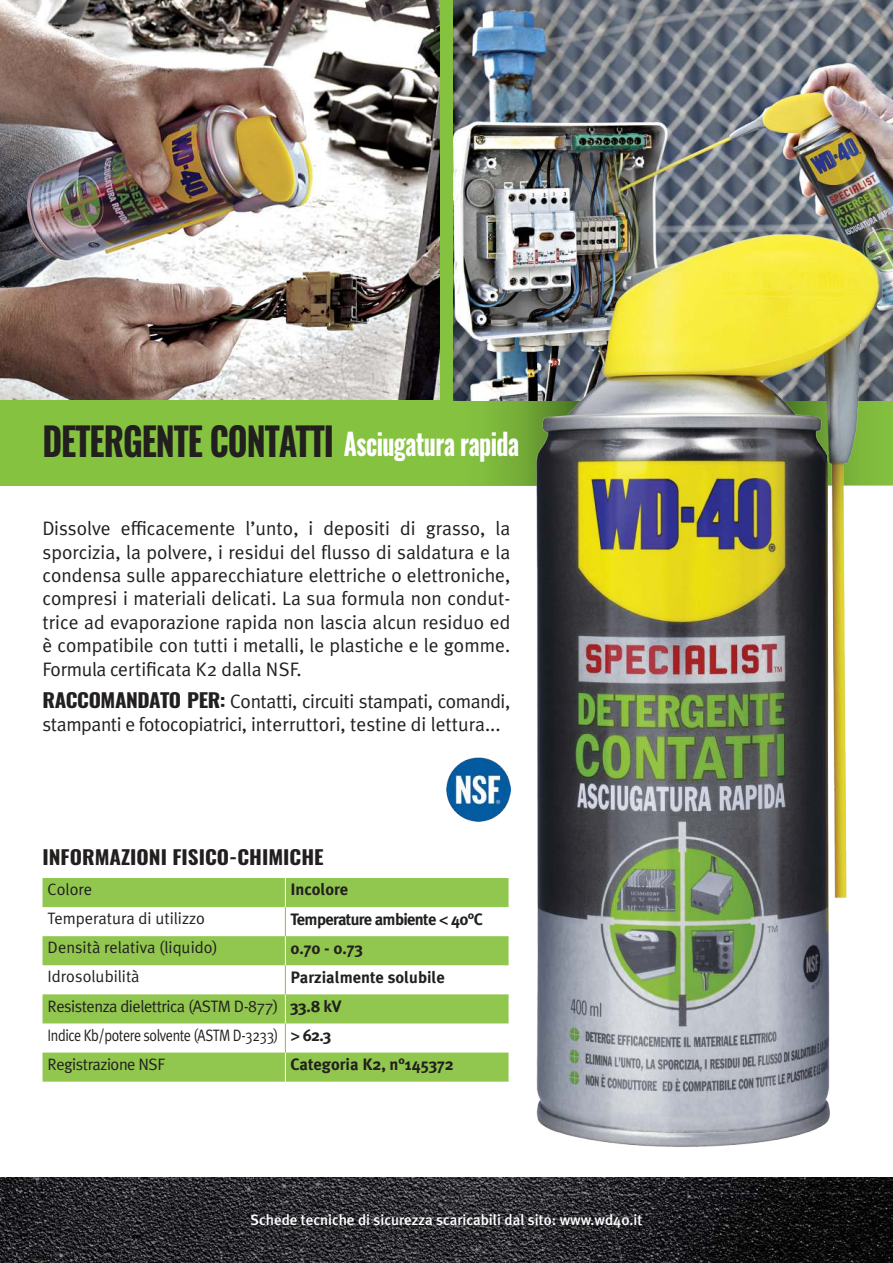
<style>
.page{position:relative;width:893px;height:1263px;background:#fff}
.page>*{position:absolute;margin:0;border:0;box-sizing:border-box;transform-origin:0 0}
.t1{font:700 39px "Oswald";letter-spacing:-.03em;color:#221f1f;scale:.87 1}
.t2{font:700 30px "Oswald";letter-spacing:-.025em;color:#fff;scale:.8 1}
.t3{font:19.5px/23.4px "Meta Plus";letter-spacing:-.005em;color:#221f1f;text-align:justify}
.t4{font:700 19.5px "Oswald";color:#221f1f;scale:1.08 1}
.t5{font:16.5px/29px "Meta Plus";letter-spacing:-.03em;color:#221f1f}
.t6{font:16.5px "Meta Plus";color:#221f1f}
.t7{font:700 16.5px "Meta Plus";letter-spacing:-.01em;color:#221f1f}
.t8{font:700 16.5px "Meta Plus";letter-spacing:-.04em;color:#221f1f}
.t9{font:500 15px "Meta Plus";color:#fff}
.s1{font-family:"Oswald";font-weight:700}
.s2{font-family:"Myriad Hebrew"}
.s3{font-weight:700}
.s4{font-family:"Myriad Hebrew";font-weight:700}
</style>
<div class="page">
<img style="left:0;top:1178px;width:893px;height:85px">
<img style="left:0;top:0;width:440px;height:400px">
<div style="left:0;top:400px;width:605px;height:86px;background:#85c240"></div>
<img style="left:453px;top:0;width:440px;height:400px">
<div style="left:440px;top:0;width:13px;height:400px;background:#85c240"></div>
<img style="left:463px;top:169px;width:430px;height:1045px">
<svg style="left:43px;top:878px;width:466px;height:204px;fill:#91c64f"></svg>
<hr style="left:285px;top:1052px;width:1px;height:30px;background:#fff">
<svg style="left:285px;top:878px;width:1px;height:174px"></svg>
<img style="left:446px;top:757px;width:64px;height:64px">
<h1 class="t1" style="left:43px;top:425px;width:337px">DETERGENTE CONTATTI</h1>
<h2 class="t2" style="left:344px;top:431px;width:221px">Asciugatura rapida</h2>
<p class="t3" style="left:43px;top:518px;width:469px">Dissolve efficacemente l’unto, i depositi di grasso, la sporcizia, la polvere, i residui del flusso di saldatura e la condensa sulle apparecchiature elettriche o elettroniche, compresi i materiali delicati. La sua formula non condut&shy;trice ad evaporazione rapida non lascia alcun residuo ed è compatibile con tutti i metalli, le plastiche e le gomme.<br>Formula certificata K2 dalla NSF.</p>
<p class="t3" style="left:43px;top:690px;width:469px"><span class="s1">RACCOMANDATO PER:</span> Contatti, circuiti stampati, comandi, stampanti e fotocopiatrici, interruttori, testine di lettura...</p>
<p class="t4" style="left:43px;top:849px;width:262px">INFORMAZIONI FISICO-CHIMICHE</p>
<p class="t5" style="left:48px;top:876px;width:46px">Colore</p>
<p class="t7" style="left:290px;top:883px;width:59px">Incolore</p>
<p class="t6" style="left:48px;top:911px;width:159px">Temperatura di utilizzo</p>
<p class="t8" style="left:290px;top:912px;width:194px">Temperature ambiente <span class="s2">&lt;</span> 40°C</p>
<p class="t6" style="left:48px;top:941px;width:172px">Densità relativa (liquido)</p>
<p class="t7" style="left:290px;top:941px;width:74px">0.70 - 0.73</p>
<p class="t6" style="left:48px;top:970px;width:94px">Idrosolubilità</p>
<p class="t5" style="left:48px;top:963px;width:399px;text-indent:243px"><span class="s3">Parzialmente solubile </span>Resistenza dielettrica (ASTM D-877) <span class="s3">33.8 kV<br></span>Indice Kb/potere solvente (ASTM D-3233) <span class="s4">&gt;</span> <span class="s3">62.3<br></span>Registrazione NSF</p>
<p class="t7" style="left:290px;top:1058px;width:165px">Categoria K2, n°145372</p>
<p class="t9" style="left:251px;top:1214px;width:393px">Schede tecniche di sicurezza scaricabili dal sito: www.wd40.it</p>
</div>
